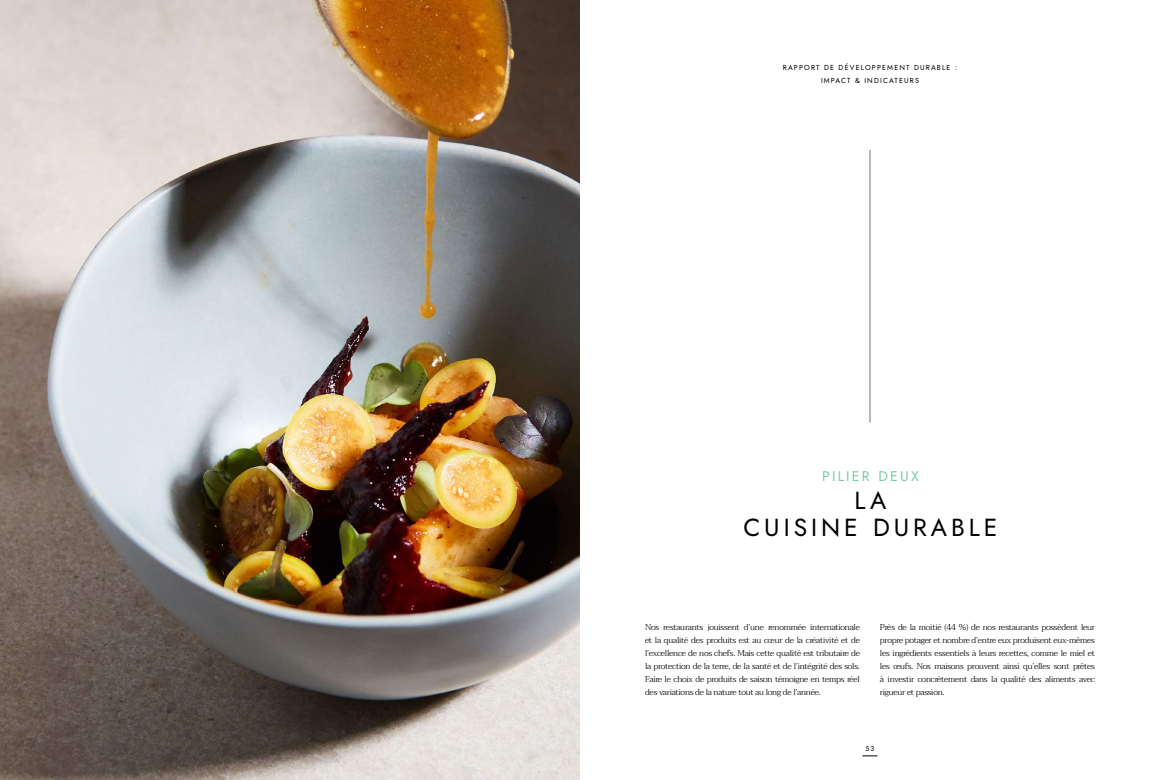
<style>
.page{position:relative;width:1160px;height:780px;background:#fff}
.page>*{position:absolute;margin:0;border:0;box-sizing:border-box;transform-origin:0 0}
.t1{font:24.7px/27.6px "Jost";letter-spacing:.16em;color:#000;text-align:center}
.t2{font:14px "Jost";letter-spacing:.16em;color:#77cca5}
.t3{font:300 8.5px/13px "Taviraj";letter-spacing:-.03em;color:#000;text-align:justify}
.t4{font:7.2px/12.6px "Jost";letter-spacing:.16em;color:#000;text-align:center}
.t5{font:7px "Jost";color:#000}
</style>
<div class="page">
<svg style="left:862px;top:756px;width:16px;height:1px"></svg>
<hr style="left:870px;top:150px;width:1px;height:272px;background:#657b75">
<img style="left:0;top:0;width:580px;height:780px">
<p class="t4" style="left:783px;top:61px;width:176px">RAPPORT DE DÉVELOPPEMENT DURABLE :<br>IMPACT &amp; INDICATEURS</p>
<h2 class="t2" style="left:822px;top:467px;width:98px">PILIER DEUX</h2>
<h1 class="t1" style="left:743px;top:487px;width:256px">LA<br>CUISINE DURABLE</h1>
<p class="t3" style="left:645px;top:621px;width:217px">Nos restaurants jouissent d’une renommée internationale et la qualité des produits est au cœur de la créativité et de l’excellence de nos chefs. Mais cette qualité est tributaire de la protection de la terre, de la santé et de l’intégrité des sols.<br>Faire le choix de produits de saison témoigne en temps réel des variations de la nature tout au long de l’année.</p>
<p class="t3" style="left:880px;top:621px;width:217px">Près de la moitié (44 %) de nos restaurants possèdent leur propre potager et nombre d’entre eux produisent eux-mêmes les ingrédients essentiels à leurs recettes, comme le miel et les œufs. Nos maisons prouvent ainsi qu’elles sont prêtes à investir concrètement dans la qualité des aliments avec rigueur et passion.</p>
<p class="t5" style="left:866px;top:744px;width:10px">53</p>
</div>
